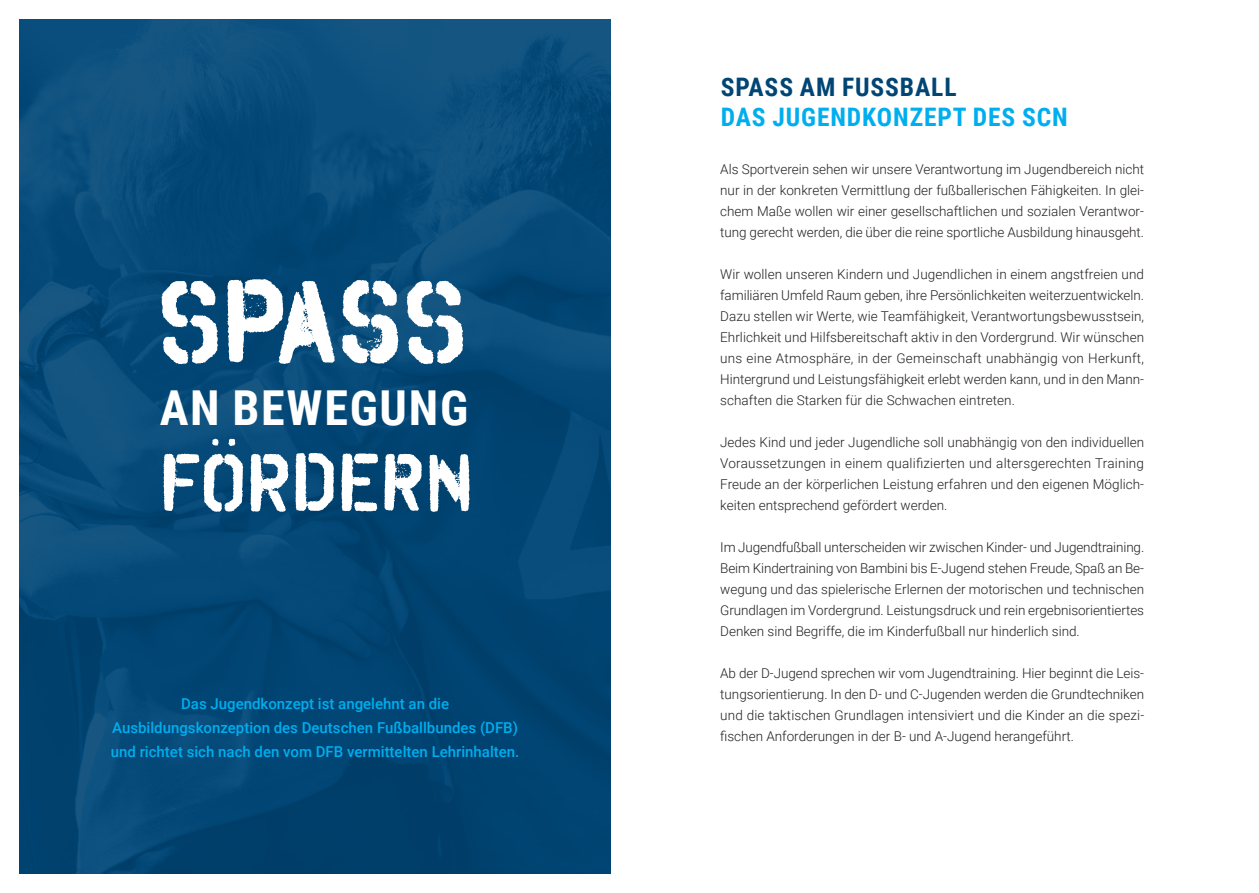
<style>
.page{position:relative;width:1259px;height:893px;background:#fff}
.page>*{position:absolute;margin:0;border:0;box-sizing:border-box;transform-origin:0 0}
.t1{font:700 117.9px "Octin Spraypaint A Rg";letter-spacing:-.01em;color:#fff}
.t2{font:700 82.35px "Octin Spraypaint A Rg";color:#fff}
.t3{font:700 48.15px "Roboto Condensed";letter-spacing:.035em;color:#fff}
.t4{font:700 25.5px "Roboto Condensed";letter-spacing:.035em;color:#00aeef}
.t5{font:700 25.5px "Roboto Condensed";letter-spacing:.035em;color:#004574}
.t6{font:500 15px/24px "Roboto";color:#00aeef;text-align:center}
.t7{font:300 13.5px/21px "Roboto";color:#231f20;text-align:justify}
</style>
<div class="page">
<img style="left:19px;top:19px;width:591px;height:855px">
<h1 class="t1" style="left:156px;top:254px;width:311px">SPASS</h1>
<h3 class="t3" style="left:160px;top:374px;width:310px">AN BEWEGUNG</h3>
<h2 class="t2" style="left:159px;top:435px;width:315px">FÖRDERN</h2>
<p class="t6" style="left:111px;top:691px;width:410px">Das Jugendkonzept ist angelehnt an die<br>Ausbildungskonzeption des Deutschen Fußballbundes (DFB) und richtet sich nach den vom DFB vermittelten Lehrinhalten.</p>
<h3 class="t5" style="left:720px;top:69px;width:237px">SPASS AM FUSSBALL</h3>
<h3 class="t4" style="left:720px;top:99px;width:349px">DAS JUGENDKONZEPT DES SCN</h3>
<p class="t7" style="left:720px;top:158px;width:425px">Als Sportverein sehen wir unsere Verantwortung im Jugendbereich nicht nur in der konkreten Vermittlung der fußballerischen Fähigkeiten. In glei&shy;chem Maße wollen wir einer gesellschaftlichen und sozialen Verantwor&shy;tung gerecht werden, die über die reine sportliche Ausbildung hinausgeht.</p>
<p class="t7" style="left:720px;top:263px;width:425px">Wir wollen unseren Kindern und Jugendlichen in einem angstfreien und familiären Umfeld Raum geben, ihre Persönlichkeiten weiterzuentwickeln.<br>Dazu stellen wir Werte, wie Teamfähigkeit, Verantwortungsbewusstsein, Ehrlichkeit und Hilfsbereitschaft aktiv in den Vordergrund. Wir wünschen uns eine Atmosphäre, in der Gemeinschaft unabhängig von Herkunft, Hintergrund und Leistungsfähigkeit erlebt werden kann, und in den Mann&shy;schaften die Starken für die Schwachen eintreten.</p>
<p class="t7" style="left:720px;top:431px;width:425px">Jedes Kind und jeder Jugendliche soll unabhängig von den individuellen Voraussetzungen in einem qualifizierten und altersgerechten Training Freude an der körperlichen Leistung erfahren und den eigenen Möglich&shy;keiten entsprechend gefördert werden.</p>
<p class="t7" style="left:720px;top:536px;width:425px">Im Jugendfußball unterscheiden wir zwischen Kinder- und Jugendtraining.<br>Beim Kindertraining von Bambini bis E-Jugend stehen Freude, Spaß an Be&shy;wegung und das spielerische Erlernen der motorischen und technischen Grundlagen im Vordergrund. Leistungsdruck und rein ergebnisorientiertes Denken sind Begriffe, die im Kinderfußball nur hinderlich sind.</p>
<p class="t7" style="left:720px;top:662px;width:425px">Ab der D-Jugend sprechen wir vom Jugendtraining. Hier beginnt die Leis&shy;tungsorientierung. In den D- und C-Jugenden werden die Grundtechniken und die taktischen Grundlagen intensiviert und die Kinder an die spezi&shy;fischen Anforderungen in der B- und A-Jugend herangeführt.</p>
</div>
